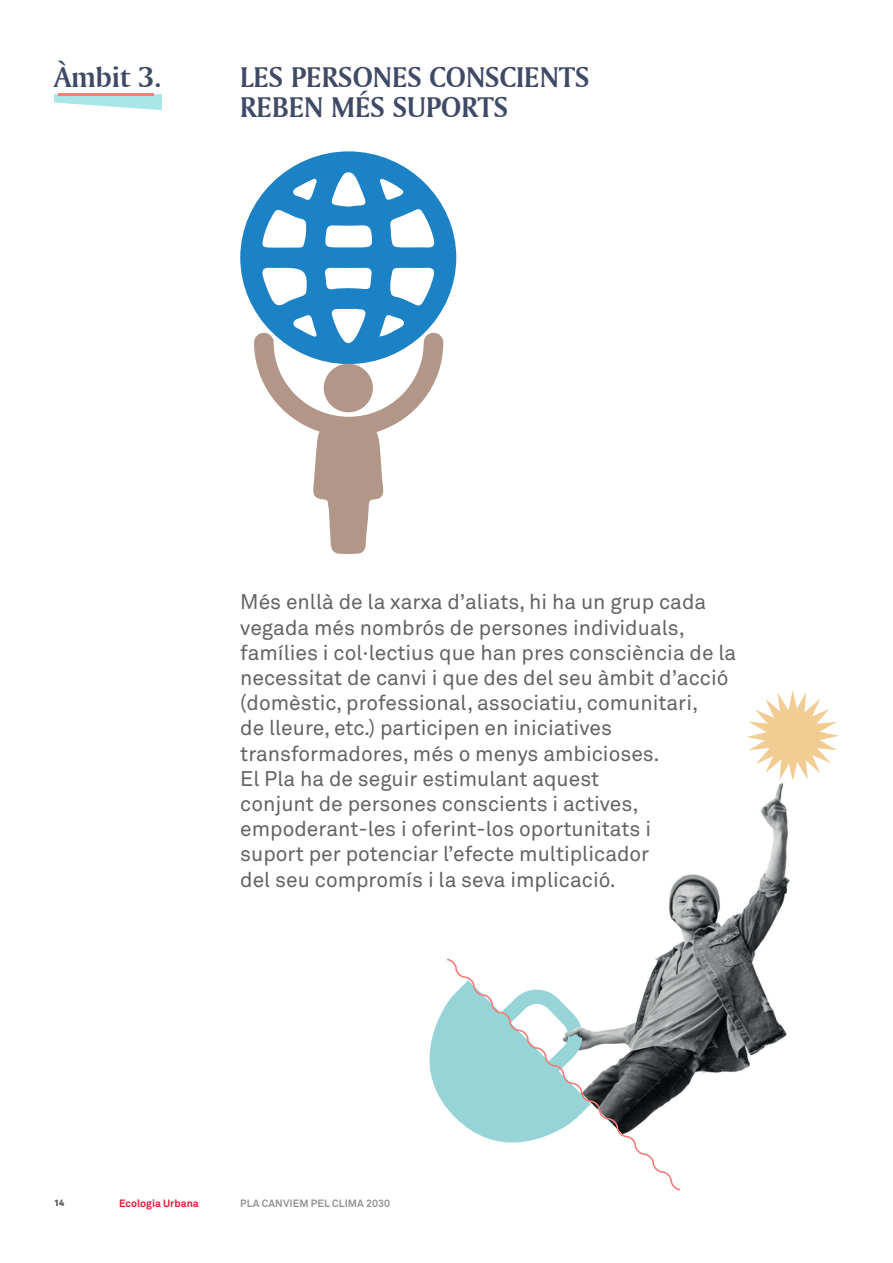
<style>
.page{position:relative;width:893px;height:1263px;background:#fff}
.page>*{position:absolute;margin:0;border:0;box-sizing:border-box;transform-origin:0 0}
.t1{font:30px/30px "Amerigo BT Bold A";color:#3f4a66}
.t2{font:21px/25.2px "Akkurat Std";color:#636366}
.t3{font:700 10.5px "Akkurat Std";letter-spacing:.01em;color:#939598}
.t4{font:700 10.5px "Akkurat Std";color:#e51836}
.t5{font:700 9px "Akkurat Std";color:#636366}
</style>
<div class="page">
<svg style="left:747px;top:690px;width:92px;height:87px"></svg>
<img style="left:657px;top:777px;width:151px;height:289px">
<img style="left:682px;top:1066px;width:68px;height:26px">
<svg style="left:429px;top:1007px;width:16px;height:99px"></svg>
<svg style="left:445px;top:958px;width:237px;height:233px"></svg>
<svg style="left:240px;top:151px;width:216px;height:198px;fill:#1b82c5"></svg>
<svg style="left:254px;top:333px;width:189px;height:221px"></svg>
<svg style="left:54px;top:94px;width:108px;height:16px"></svg>
<hr style="left:59px;top:93px;width:95px;height:2px;background:#f48072">
<h1 class="t1" style="left:54px;top:61px;width:109px">Àmbit 3.</h1>
<h1 class="t1" style="left:240px;top:61px;width:351px">LES PERSONES CONSCIENTS<br>REBEN MÉS SUPORTS</h1>
<p class="t2" style="left:240px;top:590px;width:498px">Més enllà de la xarxa d’aliats, hi ha un grup cada vegada més nombrós de persones individuals, famílies i col·lectius que han pres consciència de la necessitat de canvi i que des del seu àmbit d’acció (domèstic, professional, associatiu, comunitari,<br>de lleure, etc.) participen en iniciatives transformadores, més o menys ambicioses.<br>El Pla ha de seguir estimulant aquest<br>conjunt de persones conscients i actives, empoderant-les i oferint-los oportunitats i<br>suport per potenciar l’efecte multiplicador<br>del seu compromís i la seva implicació.</p>
<p class="t5" style="left:54px;top:1197px;width:12px">14</p>
<p class="t4" style="left:119px;top:1197px;width:81px">Ecologia Urbana</p>
<p class="t3" style="left:240px;top:1197px;width:151px">PLA CANVIEM PEL CLIMA 2030</p>
</div>
